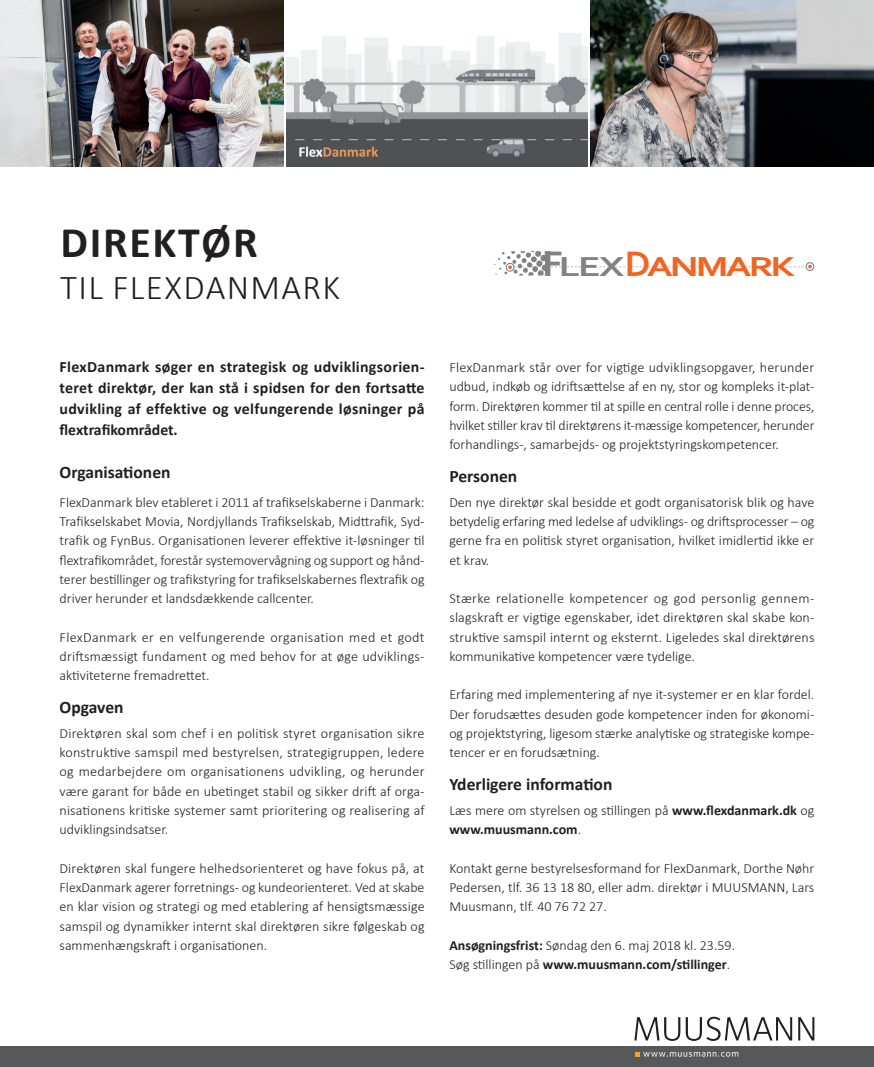
<style>
.page{position:relative;width:874px;height:1067px;background:#fff}
.page>*{position:absolute;margin:0;border:0;box-sizing:border-box;transform-origin:0 0}
.t1{font:700 43.75px "Calibri";letter-spacing:.04em;color:#231f20}
.t2{font:300 35px "Calibri";letter-spacing:.04em;color:#231f20}
.t3{font:700 28.88px "Corbel";letter-spacing:-.075em;color:#f36421;scale:1.37 1}
.t4{font:700 17.5px "Calibri";color:#231f20}
.t5{font:700 15.75px/21px "Calibri";letter-spacing:.02em;color:#231f20;text-align:justify}
.t6{font:300 14px/19.2px "Calibri";color:#231f20;text-align:justify}
.t7{font:700 14px/19.2px "Calibri";color:#231f20}
.s1{font-size:37.27px;color:#808285}
.s2{color:#808285}
.s3{font-size:37.27px}
.s4{font-weight:700}
.s5{font-weight:300}
</style>
<div class="page">
<img style="left:0;top:0;width:283px;height:166px">
<img style="left:590px;top:0;width:283px;height:166px">
<img style="left:286px;top:33px;width:301px;height:133px">
<div style="left:0;top:1046px;width:873px;height:21px;background:#57585a"></div>
<svg style="left:634px;top:1016px;width:157px;height:25px"></svg>
<svg style="left:798px;top:1017px;width:16px;height:23px"></svg>
<svg style="left:635px;top:1052px;width:103px;height:4px"></svg>
<svg style="left:489px;top:251px;width:325px;height:24px"></svg>
<h1 class="t1" style="left:60px;top:214px;width:199px">DIREKTØR</h1>
<h2 class="t2" style="left:60px;top:265px;width:281px">TIL FLEXDANMARK</h2>
<h3 class="t3" style="left:543px;top:248px;width:186px"><span class="s1">F</span><span class="s2">LEX</span><span class="s3">D</span>ANMARK</h3>
<p class="t5" style="left:60px;top:356px;width:366px">FlexDanmark søger en strategisk og udviklingsorien&shy;teret direktør, der kan stå i spidsen for den fortsatte udvikling af effektive og velfungerende løsninger på flextrafikområdet.</p>
<p class="t4" style="left:60px;top:461px;width:112px">Organisationen</p>
<p class="t6" style="left:60px;top:492px;width:366px">FlexDanmark blev etableret i 2011 af trafikselskaberne i Danmark:<br>Trafikselskabet Movia, Nordjyllands Trafikselskab, Midttrafik, Syd&shy;trafik og FynBus. Organisationen leverer effektive it-løsninger til flextrafikområdet, forestår systemovervågning og support og hånd&shy;terer bestillinger og trafikstyring for trafikselskabernes flextrafik og driver herunder et landsdækkende callcenter.</p>
<p class="t6" style="left:60px;top:626px;width:366px">FlexDanmark er en velfungerende organisation med et godt driftsmæssigt fundament og med behov for at øge udviklings&shy;aktiviteterne fremadrettet.</p>
<p class="t4" style="left:60px;top:696px;width:65px">Opgaven</p>
<p class="t6" style="left:60px;top:723px;width:366px">Direktøren skal som chef i en politisk styret organisation sikre konstruktive samspil med bestyrelsen, strategigruppen, ledere og medarbejdere om organisationens udvikling, og herunder være garant for både en ubetinget stabil og sikker drift af orga&shy;nisationens kritiske systemer samt prioritering og realisering af udviklingsindsatser.</p>
<p class="t6" style="left:60px;top:857px;width:366px">Direktøren skal fungere helhedsorienteret og have fokus på, at FlexDanmark agerer forretnings- og kundeorienteret. Ved at skabe en klar vision og strategi og med etablering af hensigtsmæssige samspil og dynamikker internt skal direktøren sikre følgeskab og sammenhængskraft i organisationen.</p>
<p class="t6" style="left:449px;top:357px;width:366px">FlexDanmark står over for vigtige udviklingsopgaver, herunder udbud, indkøb og idriftsættelse af en ny, stor og kompleks it-plat&shy;form. Direktøren kommer til at spille en central rolle i denne proces, hvilket stiller krav til direktørens it-mæssige kompetencer, herunder forhandlings-, samarbejds- og projektstyringskompetencer.</p>
<p class="t4" style="left:449px;top:465px;width:69px">Personen</p>
<p class="t6" style="left:449px;top:492px;width:366px">Den nye direktør skal besidde et godt organisatorisk blik og have betydelig erfaring med ledelse af udviklings- og driftsprocesser – og gerne fra en politisk styret organisation, hvilket imidlertid ikke er et krav.</p>
<p class="t6" style="left:449px;top:588px;width:366px">Stærke relationelle kompetencer og god personlig gennem&shy;slagskraft er vigtige egenskaber, idet direktøren skal skabe kon&shy;struktive samspil internt og eksternt. Ligeledes skal direktørens kommunikative kompetencer være tydelige.</p>
<p class="t6" style="left:449px;top:684px;width:366px">Erfaring med implementering af nye it-systemer er en klar fordel.<br>Der forudsættes desuden gode kompetencer inden for økonomi&shy;og projektstyring, ligesom stærke analytiske og strategiske kompe&shy;tencer er en forudsætning.</p>
<p class="t4" style="left:449px;top:773px;width:164px">Yderligere information</p>
<p class="t6" style="left:449px;top:800px;width:366px">Læs mere om styrelsen og stillingen på <span class="s4">www.flexdanmark.dk</span> og <span class="s4">www.muusmann.com</span>.</p>
<p class="t6" style="left:449px;top:857px;width:366px">Kontakt gerne bestyrelsesformand for FlexDanmark, Dorthe Nøhr Pedersen, tlf. 36 13 18 80, eller adm. direktør i MUUSMANN, Lars Muusmann, tlf. 40 76 72 27.</p>
<p class="t7" style="left:449px;top:935px;width:287px">Ansøgningsfrist: <span class="s5">Søndag den 6. maj 2018 kl. 23.59.<br>Søg stillingen på</span> www.muusmann.com/stillinger<span class="s5">.</span></p>
</div>
